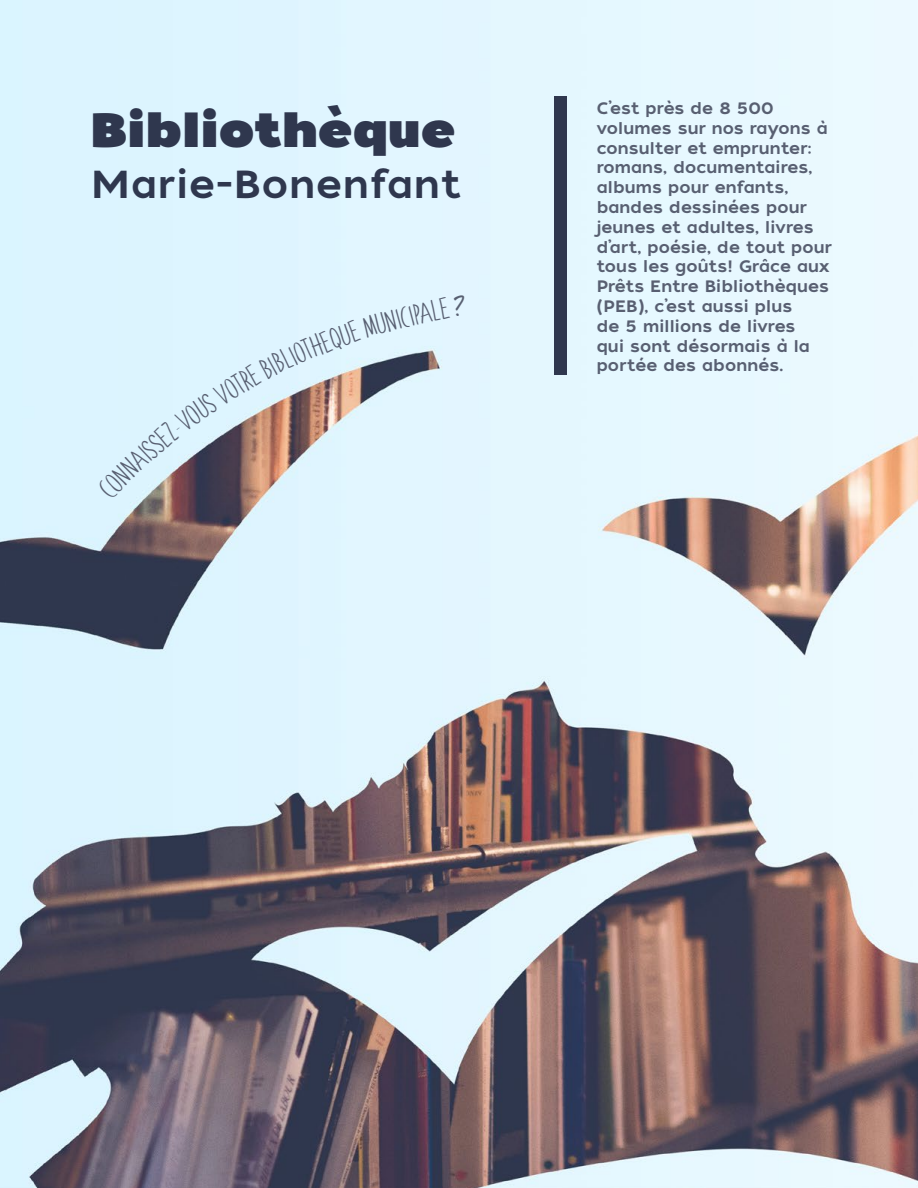
<style>
.page{position:relative;width:918px;height:1188px;background:#fff}
.page>*{position:absolute;margin:0;border:0;box-sizing:border-box;transform-origin:0 0}
.t1{font:48px "Tide Sans 900 Dude";letter-spacing:.03em;color:#2f374e}
.t2{font:39px "Tide Sans 500 Dudette";letter-spacing:.03em;color:#2f374e}
.t3{font:28.5px "Anna";color:#585f71}
.t4{font:16.5px/19.8px "Tide Sans 500 Dudette";letter-spacing:.01em;color:#585f71}
</style>
<div class="page">
<img style="left:0;top:0;width:918px;height:1188px">
<div style="left:554px;top:97px;width:13px;height:278px;background:#2f374e"></div>
<svg style="left:97px;top:297px;width:353px;height:203px;background:#cedae1"></svg>
<h1 class="t1" style="left:91px;top:97px;width:366px">Bibliothèque</h1>
<p class="t4" style="left:597px;top:99px;width:237px">C’est près de 8 500 volumes sur nos rayons à consulter et emprunter: romans, documentaires, albums pour enfants, bandes dessinées pour jeunes et adultes, livres d’art, poésie, de tout pour tous les goûts! Grâce aux<br>Prêts Entre Bibliothèques (PEB), c’est aussi plus<br>de 5 millions de livres<br>qui sont désormais à la portée des abonnés.</p>
<h2 class="t2" style="left:91px;top:160px;width:371px">Marie-Bonenfant</h2>
<h3 class="t3" style="left:454px;top:294px;width:12px">?</h3>
</div>
